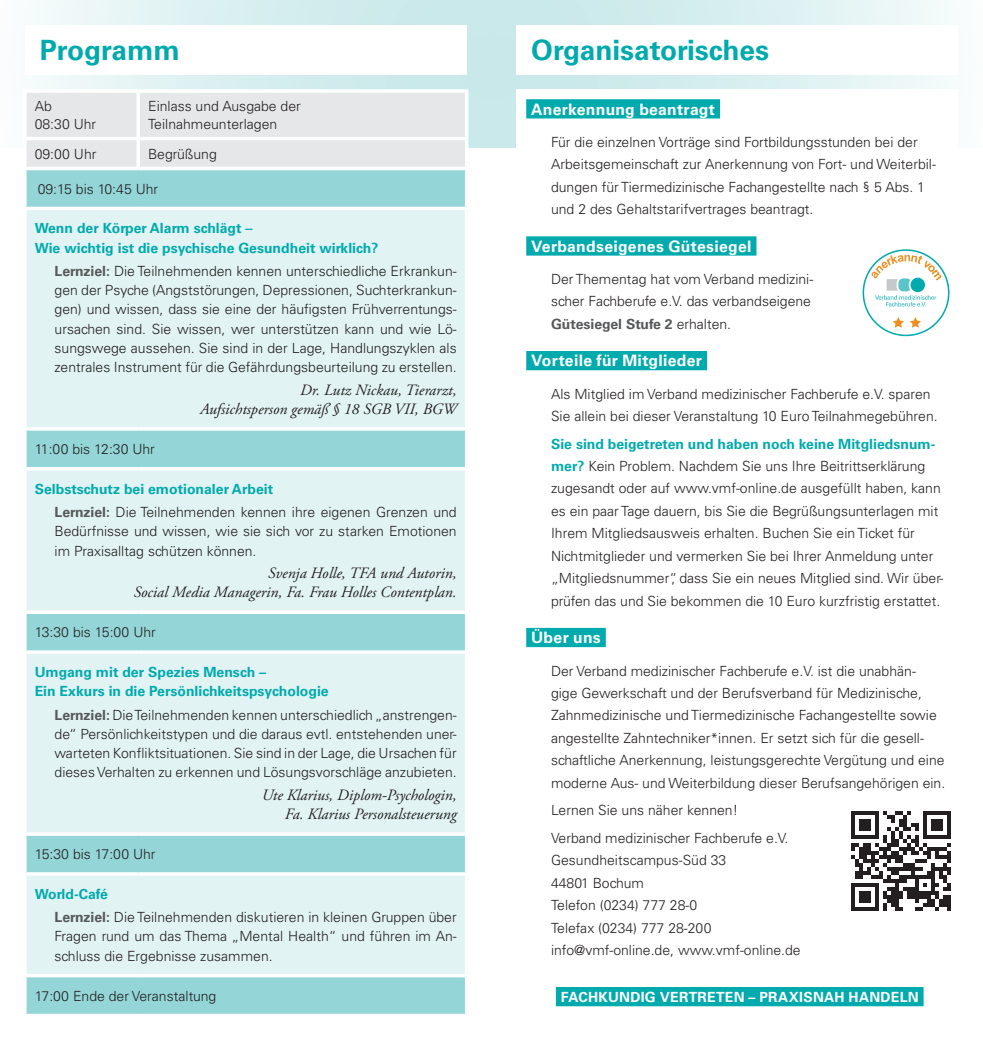
<style>
.page{position:relative;width:983px;height:1042px;background:#fff}
.page>*{position:absolute;margin:0;border:0;box-sizing:border-box;transform-origin:0 0}
.t1{font:700 28px "Univers LT Std";color:#00aaad}
.t2{font:italic 15.75px/18.9px "Adobe Garamond Pro";color:#231f20;text-align:right}
.t3{font:700 15.75px "Univers LT Std";letter-spacing:.015em;color:#fff}
.t4{font:300 14px/22.4px "Univers LT Std";color:#231f20}
.t5{font:700 14px/19.2px "Univers LT Std";color:#00aaad}
.t6{font:700 14px "Univers LT Std";letter-spacing:.02em;color:#fff}
.s1{font-weight:700;color:#57585a}
.s2{font-weight:700;color:#00aaad}
</style>
<div class="page">
<svg style="left:33px;top:0;width:918px;height:147px;background:#d8efef"></svg>
<div style="left:27px;top:93px;width:438px;height:74px;background:#e6e7e9"></div>
<div style="left:27px;top:170px;width:438px;height:844px;background:#94d5d8"></div>
<svg style="left:27px;top:210px;width:438px;height:764px;background:#d6eeef"></svg>
<hr style="left:23px;top:89px;width:115px;height:4px;background:#fff">
<hr style="left:138px;top:89px;width:330px;height:4px;background:#fff">
<hr style="left:136px;top:93px;width:4px;height:44px;background:#fff">
<hr style="left:465px;top:93px;width:3px;height:44px;background:#fff">
<hr style="left:23px;top:137px;width:115px;height:3px;background:#fff">
<hr style="left:138px;top:137px;width:330px;height:3px;background:#fff">
<hr style="left:136px;top:140px;width:4px;height:27px;background:#fff">
<hr style="left:465px;top:140px;width:3px;height:27px;background:#fff">
<svg style="left:25px;top:170px;width:2px;height:37px"></svg>
<hr style="left:23px;top:207px;width:115px;height:3px;background:#fff">
<svg style="left:26px;top:210px;width:1px;height:217px"></svg>
<hr style="left:138px;top:207px;width:330px;height:3px;background:#fff">
<svg style="left:25px;top:427px;width:113px;height:4px"></svg>
<svg style="left:26px;top:431px;width:1px;height:36px"></svg>
<svg style="left:138px;top:427px;width:329px;height:4px"></svg>
<hr style="left:23px;top:467px;width:115px;height:3px;background:#fff">
<svg style="left:26px;top:471px;width:1px;height:139px"></svg>
<hr style="left:138px;top:467px;width:330px;height:3px;background:#fff">
<svg style="left:26px;top:610px;width:112px;height:4px"></svg>
<svg style="left:26px;top:614px;width:1px;height:36px"></svg>
<svg style="left:138px;top:610px;width:327px;height:4px"></svg>
<svg style="left:25px;top:650px;width:113px;height:4px"></svg>
<svg style="left:26px;top:654px;width:1px;height:178px"></svg>
<svg style="left:138px;top:650px;width:329px;height:4px"></svg>
<svg style="left:25px;top:832px;width:113px;height:4px"></svg>
<svg style="left:26px;top:836px;width:1px;height:36px"></svg>
<svg style="left:138px;top:832px;width:329px;height:4px"></svg>
<svg style="left:25px;top:872px;width:113px;height:4px"></svg>
<svg style="left:26px;top:876px;width:1px;height:98px"></svg>
<svg style="left:138px;top:872px;width:329px;height:4px"></svg>
<hr style="left:23px;top:974px;width:115px;height:3px;background:#fff">
<svg style="left:25px;top:977px;width:2px;height:37px"></svg>
<hr style="left:138px;top:974px;width:330px;height:3px;background:#fff">
<div style="left:25px;top:25px;width:441px;height:49px;background:#fff"></div>
<div style="left:516px;top:89px;width:441px;height:938px;background:#fff"></div>
<div style="left:526px;top:99px;width:193px;height:19px;background:#00aaad"></div>
<div style="left:526px;top:236px;width:230px;height:20px;background:#00aaad"></div>
<div style="left:526px;top:351px;width:180px;height:19px;background:#00aaad"></div>
<div style="left:526px;top:628px;width:79px;height:19px;background:#00aaad"></div>
<div style="left:555px;top:987px;width:368px;height:19px;background:#00aaad"></div>
<div style="left:862px;top:249px;width:87px;height:87px;border:2px solid #00aaad;border-radius:50%"></div>
<svg style="left:892px;top:317px;width:11px;height:11px"></svg>
<svg style="left:910px;top:317px;width:10px;height:11px"></svg>
<svg style="left:871px;top:255px;width:69px;height:51px"></svg>
<div style="left:516px;top:25px;width:441px;height:49px;background:#fff"></div>
<svg style="left:851px;top:811px;width:99px;height:99px"></svg>
<hr style="left:946px;top:894px;width:4px;height:16px;background:#231f20">
<h1 class="t1" style="left:40px;top:33px;width:142px">Programm</h1>
<p class="t4" style="left:35px;top:97px;width:63px;line-height:17.5px">Ab<br>08:30 Uhr</p>
<p class="t4" style="left:148px;top:97px;width:154px;line-height:17.5px">Einlass und Ausgabe der<br>Teilnahmeunterlagen</p>
<p class="t4" style="left:35px;top:142px;width:63px">09:00 Uhr</p>
<p class="t4" style="left:148px;top:142px;width:70px">Begrüßung</p>
<p class="t4" style="left:38px;top:177px;width:122px">09:15 bis 10:45 Uhr</p>
<p class="t5" style="left:35px;top:219px;width:345px">Wenn der Körper Alarm schlägt –<br>Wie wichtig ist die psychische Gesundheit wirklich?</p>
<p class="t4" style="left:55px;top:261px;width:403px;line-height:19.2px;text-align:justify"><span class="s1">Lernziel:</span> Die Teilnehmenden kennen unterschiedliche Erkrankun&shy;gen der Psyche (Angststörungen, Depressionen, Suchterkrankun&shy;gen) und wissen, dass sie eine der häufigsten Frühverrentungs&shy;ursachen sind. Sie wissen, wer unterstützen kann und wie Lö&shy;sungswege aussehen. Sie sind in der Lage, Handlungszyklen als zentrales Instrument für die Gefährdungsbeurteilung zu erstellen.</p>
<p class="t2" style="left:200px;top:381px;width:258px">Dr. Lutz Nickau, Tierarzt,<br>Aufsichtsperson gemäß § 18 SGB VII, BGW</p>
<p class="t4" style="left:35px;top:438px;width:122px">11:00 bis 12:30 Uhr</p>
<p class="t4" style="left:55px;top:477px;width:403px;line-height:23.3px;text-indent:-20px"><span class="s2">Selbstschutz bei emotionaler Arbeit<br></span><span class="s1">Lernziel:</span> Die Teilnehmenden kennen ihre eigenen Grenzen und</p>
<p class="t4" style="left:55px;top:522px;width:403px;line-height:19.2px">Bedürfnisse und wissen, wie sie sich vor zu starken Emotionen im Praxisalltag schützen können.</p>
<p class="t2" style="left:134px;top:564px;width:324px">Svenja Holle, TFA und Autorin,<br>Social Media Managerin, Fa. Frau Holles Contentplan.</p>
<p class="t4" style="left:35px;top:621px;width:123px">13:30 bis 15:00 Uhr</p>
<p class="t5" style="left:35px;top:663px;width:295px">Umgang mit der Spezies Mensch –<br>Ein Exkurs in die Persönlichkeitspsychologie</p>
<p class="t4" style="left:55px;top:705px;width:403px;line-height:19.2px;text-align:justify"><span class="s1">Lernziel:</span> Die Teilnehmenden kennen unterschiedlich „anstrengen&shy;de“ Persönlichkeitstypen und die daraus evtl. entstehenden uner&shy;warteten Konfliktsituationen. Sie sind in der Lage, die Ursachen für dieses Verhalten zu erkennen und Lösungsvorschläge anzubieten.</p>
<p class="t2" style="left:262px;top:786px;width:196px">Ute Klarius, Diplom-Psychologin,<br>Fa. Klarius Personalsteuerung</p>
<p class="t4" style="left:35px;top:843px;width:122px">15:30 bis 17:00 Uhr</p>
<p class="t4" style="left:55px;top:882px;width:403px;line-height:23.3px;text-indent:-20px"><span class="s2">World-Café<br></span><span class="s1">Lernziel:</span> Die Teilnehmenden diskutieren in kleinen Gruppen über</p>
<p class="t4" style="left:55px;top:927px;width:403px;line-height:19.2px">Fragen rund um das Thema „Mental Health“ und führen im An&shy;schluss die Ergebnisse zusammen.</p>
<p class="t4" style="left:35px;top:984px;width:183px">17:00 Ende der Veranstaltung</p>
<h1 class="t1" style="left:531px;top:33px;width:239px">Organisatorisches</h1>
<p class="t3" style="left:531px;top:100px;width:185px">Anerkennung beantragt</p>
<p class="t4" style="left:551px;top:131px;width:386px">Für die einzelnen Vorträge sind Fortbildungsstunden bei der Arbeitsgemeinschaft zur Anerkennung von Fort- und Weiterbil&shy;dungen für Tiermedizinische Fachangestellte nach § 5 Abs. 1 und 2 des Gehaltstarifvertrages beantragt.</p>
<p class="t3" style="left:531px;top:237px;width:222px">Verbandseigenes Gütesiegel</p>
<p class="t4" style="left:551px;top:268px;width:264px">Der Thementag hat vom Verband medizini&shy;scher Fachberufe e.V. das verbandseigene<br><span class="s1">Gütesiegel Stufe 2</span> erhalten.</p>
<p class="t3" style="left:531px;top:351px;width:172px">Vorteile für Mitglieder</p>
<p class="t4" style="left:551px;top:382px;width:388px">Als Mitglied im Verband medizinischer Fachberufe e.V. sparen<br>Sie allein bei dieser Veranstaltung 10 Euro Teilnahmegebühren.</p>
<p class="t4" style="left:551px;top:432px;width:394px"><span class="s2">Sie sind beigetreten und haben noch keine Mitgliedsnum&shy;mer?</span> Kein Problem. Nachdem Sie uns Ihre Beitrittserklärung zugesandt oder auf www.vmf-online.de ausgefüllt haben, kann es ein paar Tage dauern, bis Sie die Begrüßungsunterlagen mit Ihrem Mitgliedsausweis erhalten. Buchen Sie ein Ticket für Nichtmitglieder und vermerken Sie bei Ihrer Anmeldung unter „Mitgliedsnummer“, dass Sie ein neues Mitglied sind. Wir über&shy;prüfen das und Sie bekommen die 10 Euro kurzfristig erstattet.</p>
<p class="t3" style="left:531px;top:628px;width:71px">Über uns</p>
<p class="t4" style="left:551px;top:659px;width:395px">Der Verband medizinischer Fachberufe e.V. ist die unabhän&shy;gige Gewerkschaft und der Berufsverband für Medizinische, Zahnmedizinische und Tiermedizinische Fachangestellte sowie angestellte Zahntechniker*innen. Er setzt sich für die gesell&shy;schaftliche Anerkennung, leistungsgerechte Vergütung und eine moderne Aus- und Weiterbildung dieser Berufsangehörigen ein.</p>
<p class="t4" style="left:551px;top:796px;width:239px;line-height:27.5px">Lernen Sie uns näher kennen!<br>Verband medizinischer Fachberufe e.V.</p>
<p class="t4" style="left:551px;top:849px;width:251px">Gesundheitscampus-Süd 33<br>44801 Bochum<br>Telefon (0234) 777 28-0<br>Telefax (0234) 777 28-200 info@vmf-online.de, www.vmf-online.de</p>
<p class="t6" style="left:560px;top:989px;width:359px">FACHKUNDIG VERTRETEN – PRAXISNAH HANDELN</p>
</div>
